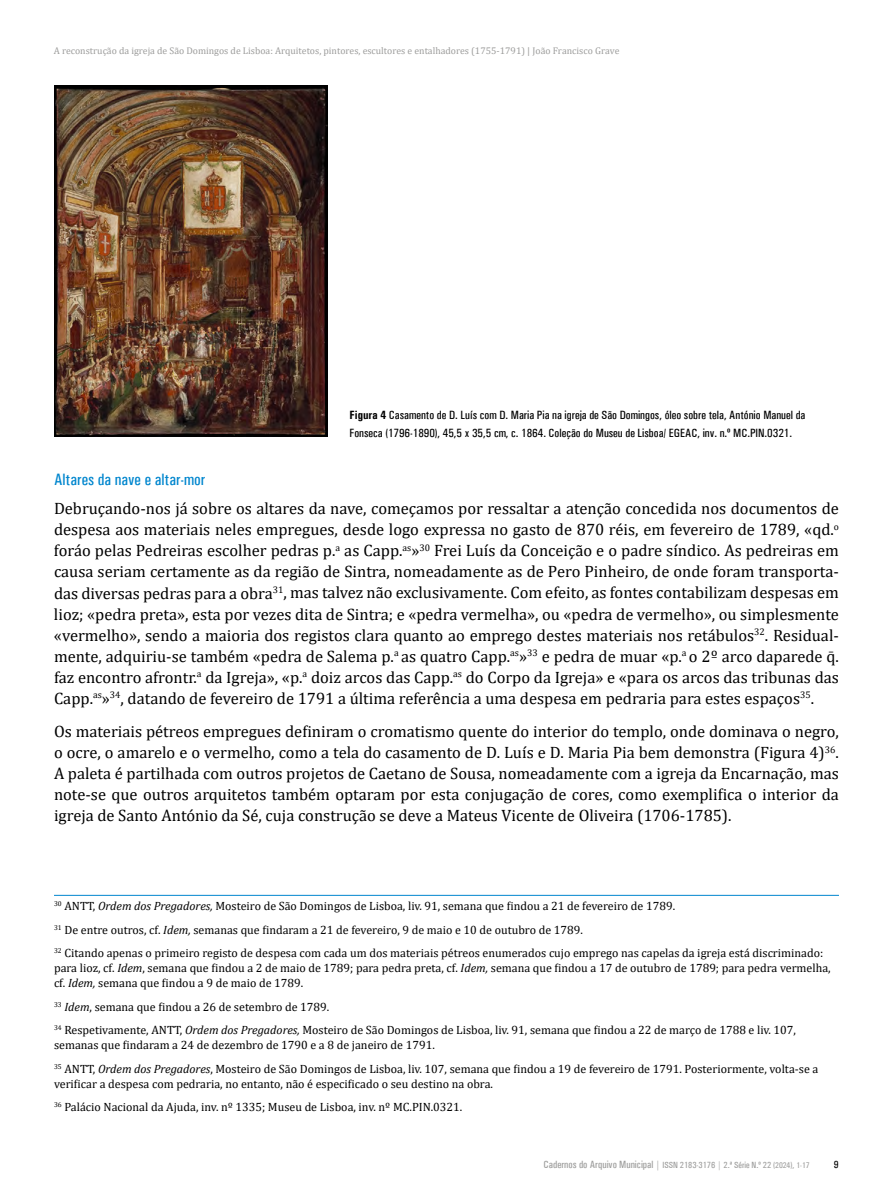
<style>
.page{position:relative;width:893px;height:1191px;background:#fff}
.page>*{position:absolute;margin:0;border:0;box-sizing:border-box;transform-origin:0 0}
.t1{font:16.5px/21px "Cambria";color:#000;text-align:justify}
.t2{font:500 condensed 16.5px "Univers";color:#0086ce}
.t3{font:12px/23.5px "Cambria";color:#000}
.t4{font:500 condensed 12px/18px "Univers";color:#000}
.t5{font:500 condensed 10.5px "Univers";color:#000}
.t6{font:9.75px "Cambria";color:#9d9d9c}
.t7{font:500 condensed 9px "Univers";color:#9d9d9c}
.s1{font-weight:700}
.s2{font-style:italic}
.s3{font-size:10.5px}
.s4{font-size:9.75px}
.s5{font-size:8.25px}
</style>
<div class="page">
<hr style="left:54px;top:895px;width:785px;height:1px;background:#0086ce">
<img style="left:54px;top:85px;width:273px;height:351px">
<p class="t6" style="left:54px;top:45px;width:567px">A reconstrução da igreja de São Domingos de Lisboa: Arquitetos, pintores, escultores e entalhadores (1755-1791) | João Francisco Grave</p>
<p class="t4" style="left:350px;top:405px;width:457px"><span class="s1">Figura 4</span> Casamento de D. Luís com D. Maria Pia na igreja de São Domingos, óleo sobre tela, António Manuel da<br>Fonseca (1796-1890), 45,5 x 35,5 cm, c. 1864. Coleção do Museu de Lisboa/ EGEAC, inv. n.º MC.PIN.0321.</p>
<p class="t2" style="left:54px;top:469px;width:153px">Altares da nave e altar-mor</p>
<p class="t1" style="left:54px;top:498px;width:786px">Debruçando-nos já sobre os altares da nave, começamos por ressaltar a atenção concedida nos documentos de despesa aos materiais neles empregues, desde logo expressa no gasto de 870 réis, em fevereiro de 1789, «qd.<sup>o </sup>foráo pelas Pedreiras escolher pedras p.<sup>a</sup> as Capp.<sup>as</sup>»<sup>30</sup> Frei Luís da Conceição e o padre síndico. As pedreiras em causa seriam certamente as da região de Sintra, nomeadamente as de Pero Pinheiro, de onde foram transporta&shy;das diversas pedras para a obra<sup>31</sup>, mas talvez não exclusivamente. Com efeito, as fontes contabilizam despesas em lioz; «pedra preta», esta por vezes dita de Sintra; e «pedra vermelha», ou «pedra de vermelho», ou simplesmente «vermelho», sendo a maioria dos registos clara quanto ao emprego destes materiais nos retábulos<sup>32</sup>. Residual&shy;mente, adquiriu-se também «pedra de Salema p.<sup>a</sup> as quatro Capp.<sup>as</sup>»<sup>33</sup> e pedra de muar «p.<sup>a</sup> o 2º arco daparede q̄. faz encontro afrontr.<sup>a</sup> da Igreja», «p.<sup>a</sup> doiz arcos das Capp.<sup>as</sup> do Corpo da Igreja» e «para os arcos das tribunas das Capp.<sup>as</sup>»<sup>34</sup>, datando de fevereiro de 1791 a última referência a uma despesa em pedraria para estes espaços<sup>35</sup>.</p>
<p class="t1" style="left:54px;top:721px;width:786px">Os materiais pétreos empregues definiram o cromatismo quente do interior do templo, onde dominava o negro, o ocre, o amarelo e o vermelho, como a tela do casamento de D. Luís e D. Maria Pia bem demonstra (Figura 4)<sup>36</sup>.<br>A paleta é partilhada com outros projetos de Caetano de Sousa, nomeadamente com a igreja da Encarnação, mas note-se que outros arquitetos também optaram por esta conjugação de cores, como exemplifica o interior da igreja de Santo António da Sé, cuja construção se deve a Mateus Vicente de Oliveira (1706-1785).</p>
<p class="t3" style="left:54px;top:894px;width:771px"><sup>30</sup> ANTT, <span class="s2">Ordem dos Pregadores,</span> Mosteiro de São Domingos de Lisboa, liv. 91, semana que findou a 21 de fevereiro de 1789.<br><sup>31</sup> De entre outros, cf. <span class="s2">Idem,</span> semanas que findaram a 21 de fevereiro, 9 de maio e 10 de outubro de 1789.<br><sup>32</sup> Citando apenas o primeiro registo de despesa com cada um dos materiais pétreos enumerados cujo emprego nas capelas da igreja está discriminado:</p>
<p class="t3" style="left:54px;top:960px;width:778px;line-height:15px">para lioz, cf. <span class="s2">Idem</span>, semana que findou a 2 de maio de 1789; para pedra preta, cf. <span class="s2">Idem,</span> semana que findou a 17 de outubro de 1789; para pedra vermelha, cf. <span class="s2">Idem,</span> semana que findou a 9 de maio de 1789.</p>
<p class="t3" style="left:54px;top:995px;width:743px"><sup>33</sup> <span class="s2">Idem</span>, semana que findou a 26 de setembro de 1789.<br><sup>34</sup> Respetivamente, ANTT, <span class="s2">Ordem dos Pregadores,</span> Mosteiro de São Domingos de Lisboa, liv. 91, semana que findou a 22 de março de 1788 e liv. 107,</p>
<p class="t3" style="left:54px;top:1033px;width:766px">semanas que findaram a 24 de dezembro de 1790 e a 8 de janeiro de 1791.<br><sup>35</sup> ANTT, <span class="s2">Ordem dos Pregadores</span>, Mosteiro de São Domingos de Lisboa, liv. 107, semana que findou a 19 de fevereiro de 1791. Posteriormente, volta-se a</p>
<p class="t3" style="left:54px;top:1072px;width:440px">verificar a despesa com pedraria, no entanto, não é especificado o seu destino na obra.<br><sup>36</sup> Palácio Nacional da Ajuda, inv. nº 1335; Museu de Lisboa, inv. nº MC.PIN.0321.</p>
<p class="t7" style="left:544px;top:1160px;width:268px"><span class="s3">Cadernos do Arquivo Municipal</span> <span class="s4">|</span> ISSN 2183-3176 | 2.ª Série N.º 22 (<span class="s5">2024</span>), <span class="s5">1-17</span></p>
<p class="t5" style="left:834px;top:1158px;width:6px">9</p>
</div>
